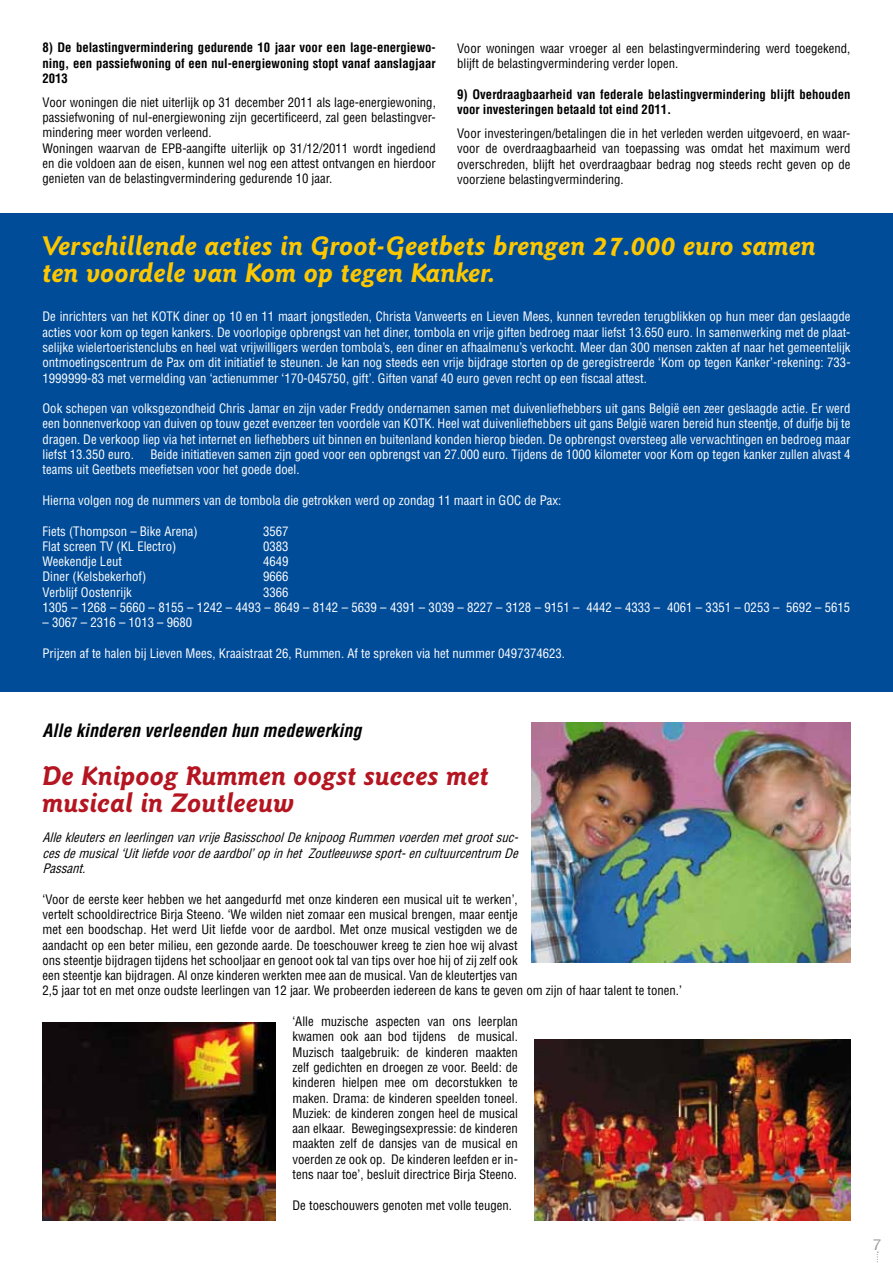
<style>
.page{position:relative;width:893px;height:1263px;background:#fff}
.page>*{position:absolute;margin:0;border:0;box-sizing:border-box;transform-origin:0 0}
.t1{font:italic 700 27px/27px "Goudy Sans IT Cby BT";color:#fdc700}
.t2{font:italic 700 27px/27px "Goudy Sans IT Cby BT";color:#b41520}
.t3{font:italic 700 condensed 18px "Helvetica";color:#000}
.t4{font:condensed 14.4px "Helvetica";color:#9c9e9f;scale:1.2 1}
.t5{font:condensed 12.75px/15.3px "Helvetica";color:#000}
.t6{font:condensed 12.75px/15.3px "Helvetica";color:#fff;text-align:justify}
.t7{font:700 condensed 12.75px/15.3px "Helvetica";color:#000;text-align:justify}
.t8{font:italic condensed 12.75px/15.3px "Helvetica";color:#000;text-align:justify}
</style>
<div class="page">
<div style="left:0;top:213px;width:893px;height:479px;background:#004c98"></div>
<img style="left:43px;top:1022px;width:232px;height:198px">
<img style="left:535px;top:1039px;width:315px;height:181px">
<img style="left:531px;top:723px;width:319px;height:239px">
<p class="t7" style="left:43px;top:40px;width:395px">8) De belastingvermindering gedurende 10 jaar voor een lage-energiewo&shy;ning, een passiefwoning of een nul-energiewoning stopt vanaf aanslagjaar 2013</p>
<p class="t5" style="left:43px;top:94px;width:395px">Voor woningen die niet uiterlijk op 31 december 2011 als lage-energiewoning, passiefwoning of nul-energiewoning zijn gecertificeerd, zal geen belastingver&shy;mindering meer worden verleend.<br>Woningen waarvan de EPB-aangifte uiterlijk op 31/12/2011 wordt ingediend en die voldoen aan de eisen, kunnen wel nog een attest ontvangen en hierdoor genieten van de belastingvermindering gedurende 10 jaar.</p>
<p class="t5" style="left:457px;top:40px;width:395px">Voor woningen waar vroeger al een belastingvermindering werd toegekend, blijft de belastingvermindering verder lopen.</p>
<p class="t7" style="left:457px;top:86px;width:395px">9) Overdraagbaarheid van federale belastingvermindering blijft behouden voor investeringen betaald tot eind 2011.</p>
<p class="t5" style="left:457px;top:125px;width:395px;text-align:justify">Voor investeringen/betalingen die in het verleden werden uitgevoerd, en waar&shy;voor de overdraagbaarheid van toepassing was omdat het maximum werd overschreden, blijft het overdraagbaar bedrag nog steeds recht geven op de voorziene belastingvermindering.</p>
<h1 class="t1" style="left:43px;top:232px;width:775px">Verschillende acties in Groot-Geetbets brengen 27.000 euro samen ten voordele van Kom op tegen Kanker.</h1>
<p class="t6" style="left:43px;top:309px;width:809px">De inrichters van het KOTK diner op 10 en 11 maart jongstleden, Christa Vanweerts en Lieven Mees, kunnen tevreden terugblikken op hun meer dan geslaagde acties voor kom op tegen kankers. De voorlopige opbrengst van het diner, tombola en vrije giften bedroeg maar liefst 13.650 euro. In samenwerking met de plaat&shy;selijke wielertoeristenclubs en heel wat vrijwilligers werden tombola’s, een diner en afhaalmenu’s verkocht. Meer dan 300 mensen zakten af naar het gemeentelijk ontmoetingscentrum de Pax om dit initiatief te steunen. Je kan nog steeds een vrije bijdrage storten op de geregistreerde ‘Kom op tegen Kanker’-rekening: 733- 1999999-83 met vermelding van ‘actienummer ‘170-045750, gift’. Giften vanaf 40 euro geven recht op een fiscaal attest.</p>
<p class="t6" style="left:43px;top:401px;width:809px">Ook schepen van volksgezondheid Chris Jamar en zijn vader Freddy ondernamen samen met duivenliefhebbers uit gans België een zeer geslaagde actie. Er werd een bonnenverkoop van duiven op touw gezet evenzeer ten voordele van KOTK. Heel wat duivenliefhebbers uit gans België waren bereid hun steentje, of duifje bij te dragen. De verkoop liep via het internet en liefhebbers uit binnen en buitenland konden hierop bieden. De opbrengst oversteeg alle verwachtingen en bedroeg maar liefst 13.350 euro.</p>
<p class="t6" style="left:43px;top:446px;width:809px;text-indent:108px">Beide initiatieven samen zijn goed voor een opbrengst van 27.000 euro. Tijdens de 1000 kilometer voor Kom op tegen kanker zullen alvast 4 teams uit Geetbets meefietsen voor het goede doel.</p>
<p class="t6" style="left:43px;top:492px;width:520px">Hierna volgen nog de nummers van de tombola die getrokken werd op zondag 11 maart in GOC de Pax:</p>
<p class="t6" style="left:43px;top:523px;width:157px">Fiets (Thompson – Bike Arena)</p>
<p class="t6" style="left:263px;top:523px;width:27px">3567</p>
<p class="t6" style="left:43px;top:538px;width:135px">Flat screen TV (KL Electro)</p>
<p class="t6" style="left:263px;top:538px;width:27px">0383</p>
<p class="t6" style="left:43px;top:554px;width:81px">Weekendje Leut</p>
<p class="t6" style="left:263px;top:554px;width:27px">4649</p>
<p class="t6" style="left:43px;top:569px;width:105px">Diner (Kelsbekerhof)</p>
<p class="t6" style="left:263px;top:569px;width:27px">9666</p>
<p class="t6" style="left:43px;top:584px;width:91px">Verblijf Oostenrijk</p>
<p class="t6" style="left:43px;top:584px;width:809px;text-indent:220px">3366<br>1305 – 1268 – 5660 – 8155 – 1242 – 4493 – 8649 – 8142 – 5639 – 4391 – 3039 – 8227 – 3128 – 9151 – 4442 – 4333 – 4061 – 3351 – 0253 – 5692 – 5615</p>
<p class="t6" style="left:43px;top:615px;width:151px">– 3067 – 2316 – 1013 – 9680</p>
<p class="t6" style="left:43px;top:645px;width:524px">Prijzen af te halen bij Lieven Mees, Kraaistraat 26, Rummen. Af te spreken via het nummer 0497374623.</p>
<h2 class="t3" style="left:43px;top:719px;width:320px">Alle kinderen verleenden hun medewerking</h2>
<h1 class="t2" style="left:43px;top:762px;width:448px">De Knipoog Rummen oogst succes met musical in Zoutleeuw</h1>
<p class="t8" style="left:43px;top:830px;width:481px">AllekleutersenleerlingenvanvrijeBasisschoolDeknipoogRummenvoerdenmetgrootsuc&shy;cesdemusical‘Uitliefdevoordeaardbol’opinhet Zoutleeuwsesport-encultuurcentrum De Passant.</p>
<p class="t5" style="left:43px;top:891px;width:641px">‘Voor de eerste keer hebben we het aangedurfd met onze kinderen een musical uit te werken’,<br>vertelt schooldirectrice Birja Steeno. ‘We wilden niet zomaar een musical brengen, maar eentje<br>met een boodschap. Het werd Uit liefde voor de aardbol. Met onze musical vestigden we de<br>aandacht op een beter milieu, een gezonde aarde. De toeschouwer kreeg te zien hoe wij alvast<br>ons steentje bijdragen tijdens het schooljaar en genoot ook tal van tips over hoe hij of zij zelf ook<br>een steentje kan bijdragen. Al onze kinderen werkten mee aan de musical. Van de kleutertjes van<br>2,5 jaar tot en met onze oudste leerlingen van 12 jaar. We probeerden iedereen de kans te geven om zijn of haar talent te tonen.’</p>
<p class="t5" style="left:292px;top:1013px;width:227px;text-align:justify">‘Alle muzische aspecten van ons leerplan kwamen ook aan bod tijdens de musical.<br>Muzisch taalgebruik: de kinderen maakten zelf gedichten en droegen ze voor. Beeld: de kinderen hielpen mee om decorstukken te maken. Drama: de kinderen speelden toneel.<br>Muziek: de kinderen zongen heel de musical aan elkaar. Bewegingsexpressie: de kinderen maakten zelf de dansjes van de musical en voerden ze ook op. De kinderen leefden er in&shy;tens naar toe’, besluit directrice Birja Steeno.</p>
<p class="t5" style="left:292px;top:1197px;width:221px">De toeschouwers genoten met volle teugen.</p>
<p class="t4" style="left:873px;top:1236px;width:9px">7</p>
</div>
